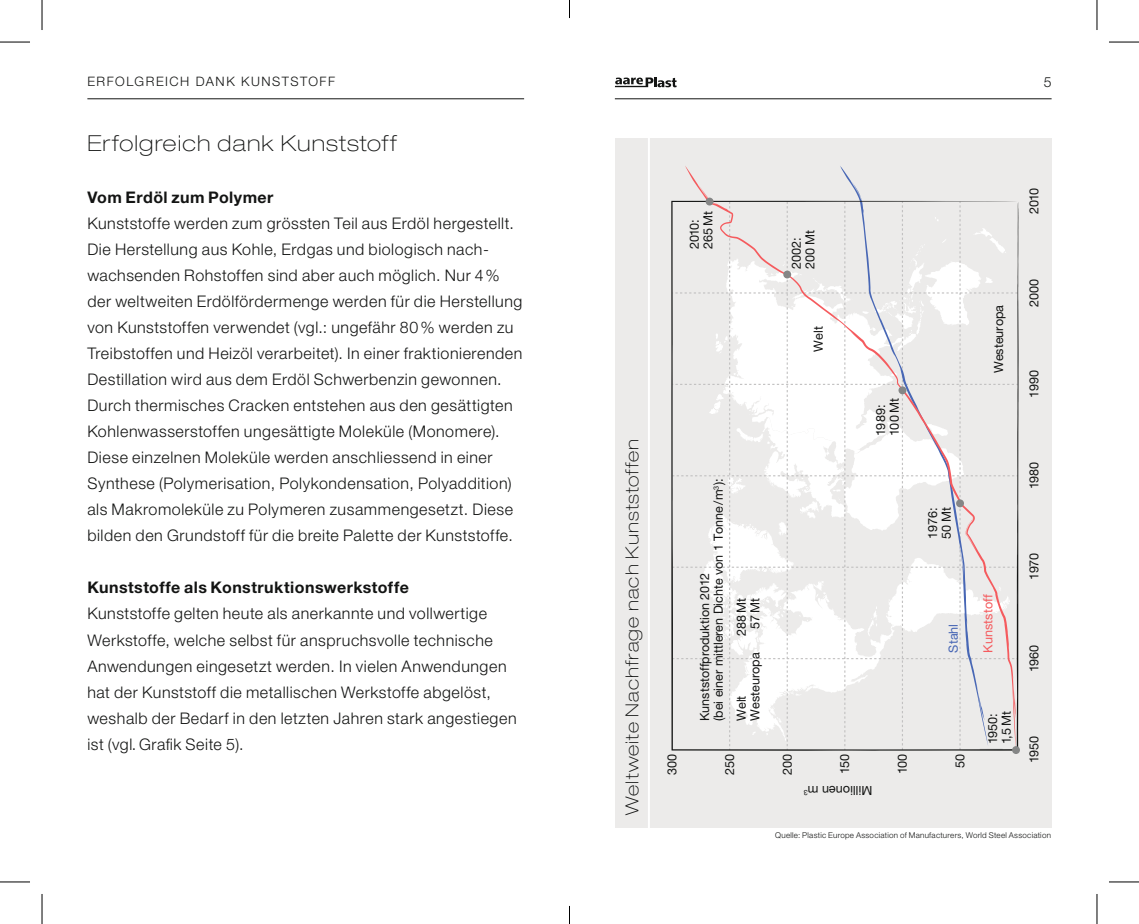
<style>
.page{position:relative;width:1139px;height:924px;background:#fff}
.page>*{position:absolute;margin:0;border:0;box-sizing:border-box;transform-origin:0 0}
.t1{font:100 expanded 22px "Helvetica Neue";letter-spacing:.05em;color:#131413}
.t2{font:100 expanded 18px "Helvetica Neue";letter-spacing:.06em;color:#131413}
.t3{font:300 16px/26px "Helvetica Neue";letter-spacing:.035em;color:#131413}
.t4{font:700 16px "Helvetica Neue";letter-spacing:.025em;color:#131413}
.t5{font:300 14px "Helvetica Neue";color:#131413}
.t6{font:300 13px "Helvetica Neue";letter-spacing:.12em;color:#131413}
.t7{font:12.6px/13.8px "Helvetica Neue";color:#131413}
.t8{font:12.6px "Helvetica Neue";color:#f55b5e}
.t9{font:12.6px "Helvetica Neue";color:#4867b5}
.t10{font:300 8px "Helvetica Neue";letter-spacing:.035em;color:#131413}
</style>
<div class="page">
<hr style="left:87px;top:98px;width:437px;height:1px;background:#131413">
<hr style="left:615px;top:98px;width:436px;height:1px;background:#131413">
<svg style="left:615px;top:77px;width:61px;height:10px"></svg>
<div style="left:615px;top:138px;width:436px;height:689px;background:#ecebea"></div>
<hr style="left:648px;top:127px;width:2px;height:714px;background:#fff">
<svg style="left:671px;top:189px;width:348px;height:561px"></svg>
<div style="left:783px;top:270px;width:8px;height:8px;background:#858686;border-radius:50%"></div>
<div style="left:898px;top:386px;width:8px;height:8px;background:#858686;border-radius:50%"></div>
<div style="left:956px;top:499px;width:8px;height:8px;background:#858686;border-radius:50%"></div>
<svg style="left:1012px;top:745px;width:8px;height:8px"></svg>
<div style="left:705px;top:197px;width:8px;height:8px;background:#858686;border-radius:50%"></div>
<hr style="left:0;top:42px;width:30px;height:1px;background:#000">
<hr style="left:1108px;top:42px;width:30px;height:1px;background:#000">
<hr style="left:0;top:881px;width:30px;height:1px;background:#000">
<hr style="left:1108px;top:881px;width:30px;height:1px;background:#000">
<hr style="left:42px;top:0;width:1px;height:30px;background:#000">
<hr style="left:42px;top:893px;width:1px;height:30px;background:#000">
<hr style="left:1096px;top:0;width:1px;height:30px;background:#000">
<hr style="left:1096px;top:893px;width:1px;height:30px;background:#000">
<svg style="left:569px;top:0;width:1px;height:18px"></svg>
<svg style="left:569px;top:905px;width:1px;height:18px"></svg>
<p class="t6" style="left:87px;top:74px;width:58px">Erfolgreich</p>
<p class="t6" style="left:196px;top:74px;width:21px">Dank</p>
<p class="t6" style="left:241px;top:74px;width:31px">Kunstst</p>
<p class="t6" style="left:308px;top:74px;width:20px">off</p>
<h1 class="t1" style="left:87px;top:130px;width:311px">Erfolgreich dank Kunststoff</h1>
<p class="t4" style="left:87px;top:187px;width:188px">Vom Erdöl zum Polymer</p>
<p class="t3" style="left:87px;top:210px;width:436px">Kunststoffe werden zum grössten Teil aus Erdöl hergestellt.<br>Die Herstellung aus Kohle, Erdgas und biologisch nach&shy;wachsenden Rohstoffen sind aber auch möglich. Nur 4 % der weltweiten Erdölfördermenge werden für die Herstellung von Kunststoffen verwendet (vgl.: ungefähr 80 % werden zu Treibstoffen und Heizöl verarbeitet). In einer fraktionierenden Destillation wird aus dem Erdöl Schwerbenzin gewonnen.<br>Durch thermisches Cracken entstehen aus den gesättigten Kohlenwasserstoffen ungesättigte Moleküle (Monomere).<br>Diese einzelnen Moleküle werden anschliessend in einer Synthese (Polymerisation, Polykondensation, Polyaddition) als Makromoleküle zu Polymeren zusammengesetzt. Diese bilden den Grundstoff für die breite Palette der Kunststoffe.</p>
<p class="t4" style="left:87px;top:577px;width:323px">Kunststoffe als Konstruktionswerkstoffe</p>
<p class="t3" style="left:87px;top:600px;width:431px">Kunststoffe gelten heute als anerkannte und vollwertige Werkstoffe, welche selbst für anspruchsvolle technische Anwendungen eingesetzt werden. In vielen Anwendungen hat der Kunststoff die metallischen Werkstoffe abgelöst, weshalb der Bedarf in den letzten Jahren stark angestiegen ist (vgl. Grafik Seite 5).</p>
<p class="t5" style="left:1043px;top:74px;width:9px">5</p>
<p class="t2" style="left:621px;top:814px;width:377px;rotate:-90deg">Weltweite Nachfrage nach Kunststoffen</p>
<p class="t7" style="left:687px;top:249px;width:40px;rotate:-90deg">2010:<br>265 Mt</p>
<p class="t7" style="left:789px;top:269px;width:40px;rotate:-90deg">2002:<br>200 Mt</p>
<p class="t7" style="left:811px;top:351px;width:27px;rotate:-90deg">Welt</p>
<p class="t7" style="left:697px;top:720px;width:244px;rotate:-90deg">Kunststoffproduktion 2012<br>(bei einer mittleren Dichte von 1 Tonne/m<sup>3</sup>):</p>
<p class="t7" style="left:734px;top:635px;width:40px;rotate:-90deg">288 Mt</p>
<p class="t7" style="left:748px;top:628px;width:32px;rotate:-90deg">57 Mt</p>
<p class="t7" style="left:748px;top:720px;width:70px;rotate:-90deg">Westeuropa</p>
<p class="t7" style="left:734px;top:720px;width:27px;rotate:-90deg">Welt</p>
<p class="t7" style="left:665px;top:774px;width:23px;rotate:-90deg">300</p>
<p class="t7" style="left:722px;top:774px;width:23px;rotate:-90deg">250</p>
<p class="t7" style="left:780px;top:774px;width:23px;rotate:-90deg">200</p>
<p class="t7" style="left:837px;top:773px;width:22px;rotate:-90deg">150</p>
<p class="t7" style="left:873px;top:435px;width:39px;rotate:-90deg">1989:<br>100 Mt</p>
<p class="t7" style="left:895px;top:773px;width:22px;rotate:-90deg">100</p>
<p class="t7" style="left:872px;top:797px;width:70px;rotate:-180deg">Millionen <sup>3</sup></p>
<p class="t7" style="left:818px;top:797px;width:12px;rotate:-180deg">m</p>
<p class="t7" style="left:1026px;top:214px;width:28px;rotate:-90deg">2010</p>
<p class="t7" style="left:991px;top:373px;width:70px;rotate:-90deg">Westeuropa</p>
<p class="t7" style="left:1026px;top:307px;width:30px;rotate:-90deg">2000</p>
<p class="t7" style="left:1026px;top:397px;width:29px;rotate:-90deg">1990</p>
<p class="t7" style="left:925px;top:538px;width:33px;rotate:-90deg">1976:<br>50 Mt</p>
<p class="t9" style="left:945px;top:652px;width:30px;rotate:-90deg">Stahl</p>
<p class="t7" style="left:952px;top:767px;width:16px;rotate:-90deg">50</p>
<p class="t7" style="left:1026px;top:489px;width:29px;rotate:-90deg">1980</p>
<p class="t8" style="left:980px;top:652px;width:59px;rotate:-90deg">Kunststoff</p>
<p class="t7" style="left:985px;top:744px;width:35px;rotate:-90deg">1950:<br>1,5 Mt</p>
<p class="t7" style="left:1026px;top:579px;width:28px;rotate:-90deg">1970</p>
<p class="t7" style="left:1026px;top:671px;width:29px;rotate:-90deg">1960</p>
<p class="t7" style="left:1026px;top:763px;width:29px;rotate:-90deg">1950</p>
<p class="t10" style="left:775px;top:830px;width:277px">Quelle: Plastic Europe Association of Manufacturers, World Steel Association</p>
</div>
